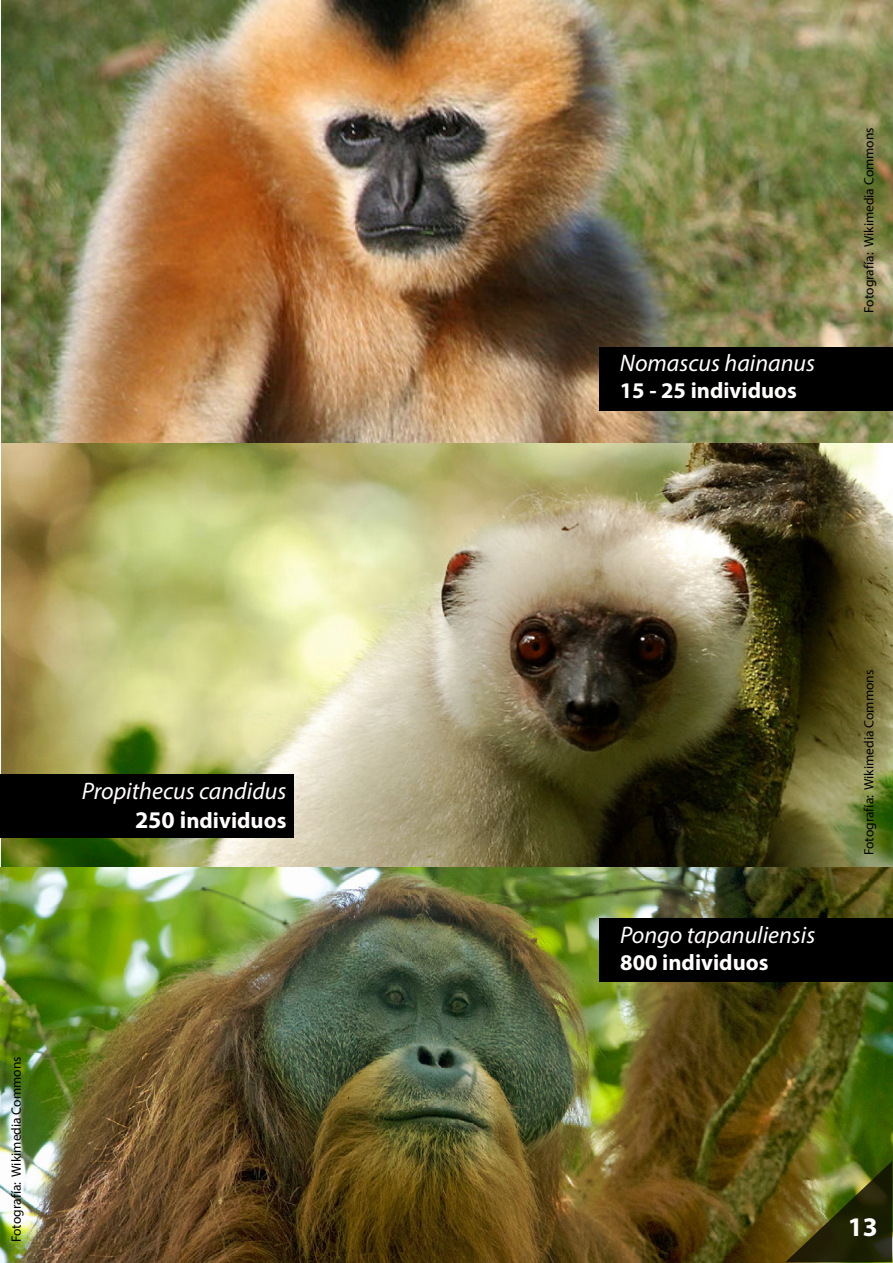
<style>
.page{position:relative;width:893px;height:1263px;background:#fff}
.page>*{position:absolute;margin:0;border:0;box-sizing:border-box;transform-origin:0 0}
.t1{font:700 27px "Myriad Pro";color:#fffefd}
.t2{font:italic 24px "Myriad Pro";color:#fffefd}
.t3{font:700 22.5px "Myriad Pro";color:#fffefd}
.t4{font:13.5px "Myriad Pro";color:#000}
.s1{font-size:24px}
</style>
<div class="page">
<img style="left:1px;top:1px;width:892px;height:1261px">
<div style="left:600px;top:347px;width:293px;height:64px;background:#000"></div>
<div style="left:1px;top:774px;width:293px;height:64px;background:#000"></div>
<div style="left:600px;top:918px;width:293px;height:64px;background:#000"></div>
<svg style="left:785px;top:1161px;width:107px;height:101px;background:#4d4d19"></svg>
<h2 class="t2" style="left:82px;top:776px;width:206px">Propithecus candidus</h2>
<h3 class="t3" style="left:135px;top:806px;width:153px"><span class="s1">250 i</span>ndividuos</h3>
<p class="t4" style="left:8px;top:1242px;width:187px;rotate:-90deg">Fotografía: Wikimedia Commons</p>
<h2 class="t2" style="left:620px;top:348px;width:197px">Nomascus hainanus</h2>
<h3 class="t3" style="left:620px;top:376px;width:179px">15 - 25 individuos</h3>
<p class="t4" style="left:860px;top:313px;width:187px;rotate:-90deg">Fotografía: Wikimedia Commons</p>
<h2 class="t2" style="left:620px;top:920px;width:197px">Pongo tapanuliensis</h2>
<h3 class="t3" style="left:620px;top:947px;width:150px">800 individuos</h3>
<p class="t4" style="left:860px;top:855px;width:187px;rotate:-90deg">Fotografía: Wikimedia Commons</p>
<h1 class="t1" style="left:848px;top:1209px;width:31px">13</h1>
</div>
